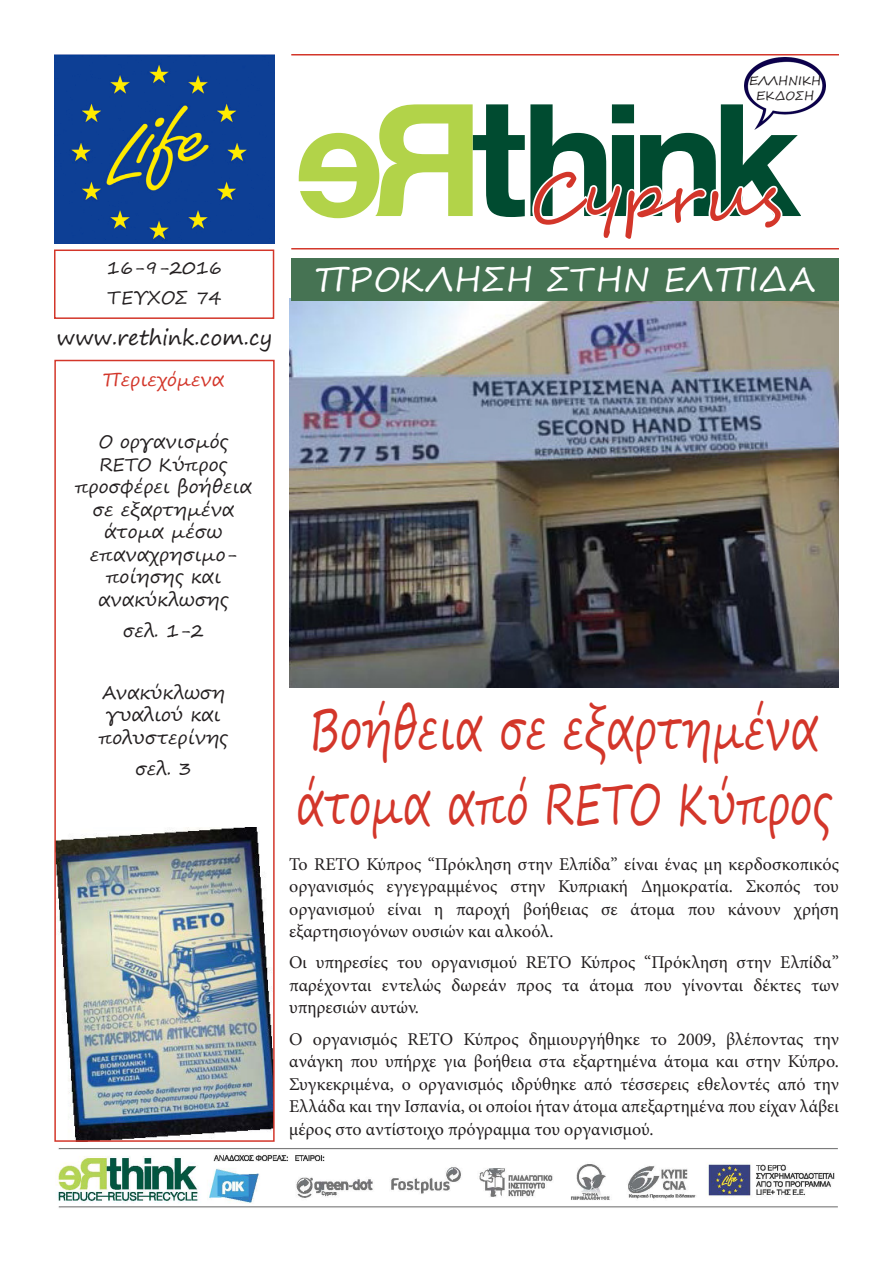
<style>
.page{position:relative;width:893px;height:1263px;background:#fff}
.page>*{position:absolute;margin:0;border:0;box-sizing:border-box;transform-origin:0 0}
.t1{font:68.4px "Segoe Script";color:#d3362a}
.t2{font:56.25px "Segoe Print";color:#d3362a;scale:.72 1}
.t3{font:33px "Segoe Print";color:#fff}
.t4{font:21px "Segoe Print";color:#231f20}
.t5{font:18px/22.5px "Minion Pro";color:#231f20;text-align:justify}
.t6{font:18px/22.5px "Segoe Print";color:#231f20;text-align:center}
.t7{font:18px "Segoe Print";color:#d3362a}
.t8{font:12px "Segoe Script";color:#231f20}
</style>
<div class="page">
<img style="left:57px;top:827px;width:215px;height:312px">
<img style="left:289px;top:299px;width:550px;height:388px">
<div style="left:54px;top:360px;width:221px;height:782px;border:2px solid #d3362a"></div>
<div style="left:54px;top:249px;width:220px;height:70px;background:#fff;border:2px solid #d3362a"></div>
<svg style="left:299px;top:104px;width:501px;height:146px"></svg>
<img style="left:745px;top:57px;width:80px;height:72px">
<hr style="left:291px;top:248px;width:548px;height:1px;background:#d3362a">
<hr style="left:291px;top:54px;width:548px;height:2px;background:#d3362a">
<img style="left:54px;top:54px;width:220px;height:189px">
<img style="left:56px;top:1148px;width:782px;height:60px">
<div style="left:291px;top:258px;width:548px;height:43px;background:#467353"></div>
<p class="t8" style="left:749px;top:71px;width:73px">ΕΛΛΗΝΙΚΗ</p>
<p class="t8" style="left:756px;top:86px;width:59px">ΕΚΔΟΣΗ</p>
<p class="t6" style="left:107px;top:256px;width:117px">16-9-2016</p>
<p class="t6" style="left:107px;top:286px;width:116px">ΤΕΥΧΟΣ 74</p>
<p class="t4" style="left:57px;top:318px;width:217px">www.rethink.com.cy</p>
<p class="t7" style="left:103px;top:364px;width:123px">Περιεχόμενα</p>
<p class="t6" style="left:75px;top:430px;width:179px">Ο οργανισμός<br>RETO Κύπρος προσφέρει βοήθεια σε εξαρτημένα άτομα μέσω επαναχρησιμο&shy;ποίησης και ανακύκλωσης</p>
<p class="t6" style="left:123px;top:619px;width:82px">σελ. 1-2</p>
<p class="t6" style="left:99px;top:681px;width:131px">Ανακύκλωση γυαλιού και πολυστερίνης</p>
<p class="t6" style="left:135px;top:757px;width:58px">σελ. 3</p>
<p class="t1" style="left:530px;top:142px;width:254px">Cyprus</p>
<p class="t3" style="left:314px;top:249px;width:503px">ΠΡΟΚΛΗΣΗ ΣΤΗΝ ΕΛΠΙΔΑ</p>
<p class="t2" style="left:310px;top:678px;width:708px">Βοήθεια σε εξαρτημένα</p>
<p class="t2" style="left:296px;top:754px;width:746px">άτομα από RETO Κύπρος</p>
<p class="t5" style="left:289px;top:853px;width:551px">Το RETO Κύπρος “Πρόκληση στην Ελπίδα” είναι ένας μη κερδοσκοπικός οργανισμός εγγεγραμμένος στην Κυπριακή Δημοκρατία. Σκοπός του οργανισμού είναι η παροχή βοήθειας σε άτομα που κάνουν χρήση εξαρτησιογόνων ουσιών και αλκοόλ.</p>
<p class="t5" style="left:289px;top:951px;width:551px">Οι υπηρεσίες του οργανισμού RETO Κύπρος “Πρόκληση στην Ελπίδα” παρέχονται εντελώς δωρεάν προς τα άτομα που γίνονται δέκτες των υπηρεσιών αυτών.</p>
<p class="t5" style="left:289px;top:1027px;width:551px">Ο οργανισμός RETO Κύπρος δημιουργήθηκε το 2009, βλέποντας την ανάγκη που υπήρχε για βοήθεια στα εξαρτημένα άτομα και στην Κύπρο.<br>Συγκεκριμένα, ο οργανισμός ιδρύθηκε από τέσσερεις εθελοντές από την Ελλάδα και την Ισπανία, οι οποίοι ήταν άτομα απεξαρτημένα που είχαν λάβει μέρος στο αντίστοιχο πρόγραμμα του οργανισμού.</p>
</div>
